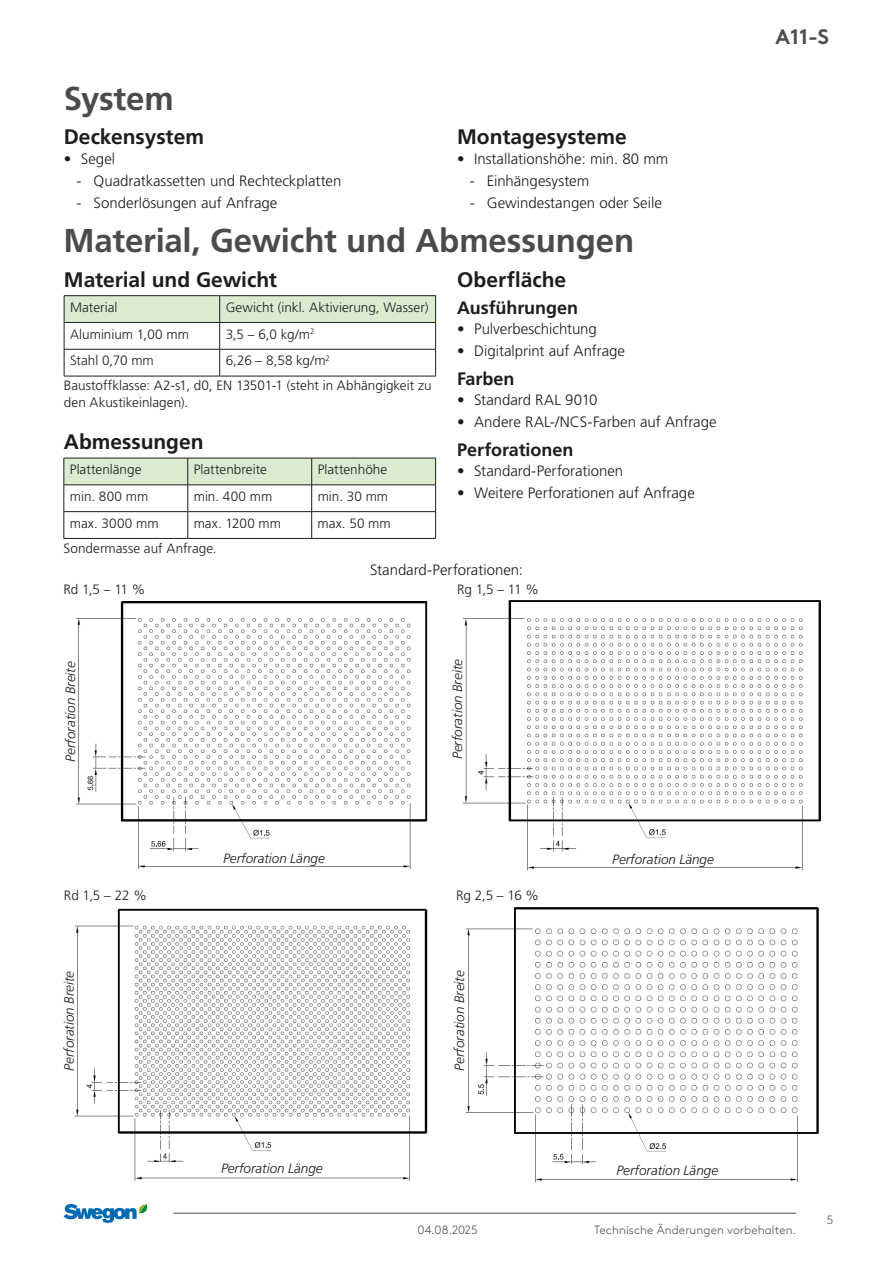
<style>
.page{position:relative;width:893px;height:1263px;background:#fff}
.page>*{position:absolute;margin:0;border:0;box-sizing:border-box;transform-origin:0 0}
.t1{font:700 33px "Frutiger LT Pro";letter-spacing:-.005em;color:#4b4b4a}
.t2{font:700 21px "Frutiger LT Pro";color:#1d1d1b}
.t3{font:700 21px "Swegon Brown";color:#4b4b4a}
.t4{font:700 18px "Frutiger LT Pro";letter-spacing:-.005em;color:#1d1d1b}
.t5{font:300 15px "Frutiger LT Pro";color:#1d1d1b}
.t6{font:300 13.5px/24.9px "Frutiger LT Pro";color:#1d1d1b}
.t7{font:italic 300 13.5px "Frutiger LT Pro";color:#1d1d1b}
.t8{font:300 12px "Swegon Brown";letter-spacing:.01em;color:#4b4b4a}
</style>
<div class="page">
<hr style="left:173px;top:1213px;width:623px;height:1px;background:#4b4b4a">
<svg style="left:64px;top:1204px;width:84px;height:19px"></svg>
<hr style="left:64px;top:295px;width:156px;height:1px;background:#1d1d1b">
<hr style="left:220px;top:295px;width:216px;height:1px;background:#1d1d1b">
<svg style="left:64px;top:296px;width:372px;height:80px"></svg>
<hr style="left:64px;top:376px;width:156px;height:1px;background:#1d1d1b">
<hr style="left:220px;top:376px;width:216px;height:1px;background:#1d1d1b">
<svg style="left:64px;top:458px;width:372px;height:80px"></svg>
<hr style="left:64px;top:538px;width:124px;height:1px;background:#1d1d1b">
<hr style="left:188px;top:538px;width:124px;height:1px;background:#1d1d1b">
<hr style="left:312px;top:538px;width:124px;height:1px;background:#1d1d1b">
<img style="left:74px;top:908px;width:354px;height:272px">
<div style="left:144px;top:1163px;width:255px;height:14px;background:#fff"></div>
<div style="left:64px;top:936px;width:12px;height:170px;background:#fff"></div>
<img style="left:76px;top:601px;width:352px;height:268px">
<div style="left:146px;top:852px;width:256px;height:13px;background:#fff"></div>
<div style="left:65px;top:630px;width:12px;height:163px;background:#fff"></div>
<img style="left:465px;top:907px;width:354px;height:276px">
<div style="left:548px;top:1164px;width:238px;height:14px;background:#fff"></div>
<div style="left:454px;top:935px;width:14px;height:170px;background:#fff"></div>
<img style="left:463px;top:600px;width:358px;height:271px">
<div style="left:535px;top:854px;width:256px;height:12px;background:#fff"></div>
<div style="left:452px;top:627px;width:13px;height:164px;background:#fff"></div>
<h1 class="t1" style="left:64px;top:79px;width:111px">System</h1>
<h2 class="t2" style="left:64px;top:124px;width:142px">Deckensystem</h2>
<p class="t5" style="left:64px;top:150px;width:53px">• Segel</p>
<p class="t5" style="left:77px;top:172px;width:266px">- Quadratkassetten und Rechteckplatten</p>
<p class="t5" style="left:77px;top:194px;width:202px">- Sonderlösungen auf Anfrage</p>
<h2 class="t2" style="left:457px;top:124px;width:171px">Montagesysteme</h2>
<p class="t5" style="left:457px;top:150px;width:213px">• Installationshöhe: min. 80 mm</p>
<p class="t5" style="left:470px;top:172px;width:121px">- Einhängesystem</p>
<p class="t5" style="left:470px;top:194px;width:194px">- Gewindestangen oder Seile</p>
<h1 class="t1" style="left:64px;top:221px;width:572px">Material, Gewicht und Abmessungen</h1>
<h2 class="t2" style="left:457px;top:267px;width:111px">Oberfläche</h2>
<h3 class="t4" style="left:457px;top:296px;width:123px">Ausführungen</h3>
<p class="t5" style="left:457px;top:320px;width:141px">• Pulverbeschichtung</p>
<p class="t5" style="left:457px;top:342px;width:169px">• Digitalprint auf Anfrage</p>
<h3 class="t4" style="left:457px;top:367px;width:59px">Farben</h3>
<p class="t5" style="left:457px;top:391px;width:142px">• Standard RAL 9010</p>
<p class="t5" style="left:457px;top:413px;width:261px">• Andere RAL-/NCS-Farben auf Anfrage</p>
<h3 class="t4" style="left:457px;top:439px;width:118px">Perforationen</h3>
<p class="t5" style="left:457px;top:462px;width:168px">• Standard-Perforationen</p>
<p class="t5" style="left:457px;top:484px;width:239px">• Weitere Perforationen auf Anfrage</p>
<h2 class="t2" style="left:64px;top:267px;width:215px">Material und Gewicht</h2>
<p class="t6" style="left:70px;top:295px;width:49px">Material</p>
<p class="t6" style="left:226px;top:295px;width:204px">Gewicht (inkl. Aktivierung, Wasser)</p>
<p class="t6" style="left:70px;top:322px;width:120px">Aluminium 1,00 mm</p>
<p class="t6" style="left:226px;top:322px;width:90px">3,5 – 6,0 kg/m<sup>2</sup></p>
<p class="t6" style="left:70px;top:348px;width:85px">Stahl 0,70 mm</p>
<p class="t6" style="left:64px;top:348px;width:369px;text-indent:162px">6,26 – 8,58 kg/m<sup>2<br></sup>Baustoffklasse: A2-s1, d0, EN 13501-1 (steht in Abhängigkeit zu</p>
<p class="t6" style="left:64px;top:389px;width:126px">den Akustikeinlagen).</p>
<h2 class="t2" style="left:64px;top:429px;width:141px">Abmessungen</h2>
<p class="t6" style="left:70px;top:457px;width:73px">Plattenlänge</p>
<p class="t6" style="left:194px;top:457px;width:75px">Plattenbreite</p>
<p class="t6" style="left:318px;top:457px;width:71px">Plattenhöhe</p>
<p class="t6" style="left:70px;top:484px;width:80px">min. 800 mm</p>
<p class="t6" style="left:194px;top:484px;width:80px">min. 400 mm</p>
<p class="t6" style="left:318px;top:484px;width:72px">min. 30 mm</p>
<p class="t6" style="left:70px;top:511px;width:90px">max. 3000 mm</p>
<p class="t6" style="left:194px;top:511px;width:89px">max. 1200 mm</p>
<p class="t6" style="left:318px;top:511px;width:75px">max. 50 mm</p>
<p class="t6" style="left:64px;top:536px;width:155px">Sondermasse auf Anfrage.</p>
<p class="t6" style="left:64px;top:577px;width:83px">Rd 1,5 – 11 %</p>
<p class="t7" style="left:63px;top:761px;width:102px;rotate:-90deg">Perforation Breite</p>
<p class="t6" style="left:64px;top:883px;width:85px">Rd 1,5 – 22 %</p>
<p class="t7" style="left:61px;top:1071px;width:102px;rotate:-90deg">Perforation Breite</p>
<p class="t7" style="left:223px;top:850px;width:103px">Perforation Länge</p>
<p class="t7" style="left:221px;top:1160px;width:103px">Perforation Länge</p>
<p class="t5" style="left:370px;top:561px;width:154px">Standard-Perforationen:</p>
<p class="t6" style="left:457px;top:577px;width:83px">Rg 1,5 – 11 %</p>
<p class="t7" style="left:450px;top:759px;width:102px;rotate:-90deg">Perforation Breite</p>
<p class="t6" style="left:456px;top:883px;width:85px">Rg 2,5 – 16 %</p>
<p class="t7" style="left:451px;top:1070px;width:102px;rotate:-90deg">Perforation Breite</p>
<p class="t7" style="left:612px;top:851px;width:103px">Perforation Länge</p>
<p class="t7" style="left:616px;top:1162px;width:103px">Perforation Länge</p>
<h2 class="t3" style="left:775px;top:20px;width:55px">A11-S</h2>
<p class="t8" style="left:417px;top:1221px;width:62px">04.08.2025</p>
<p class="t8" style="left:594px;top:1221px;width:204px">Technische Änderungen vorbehalten.</p>
<p class="t8" style="left:827px;top:1211px;width:8px">5</p>
</div>
